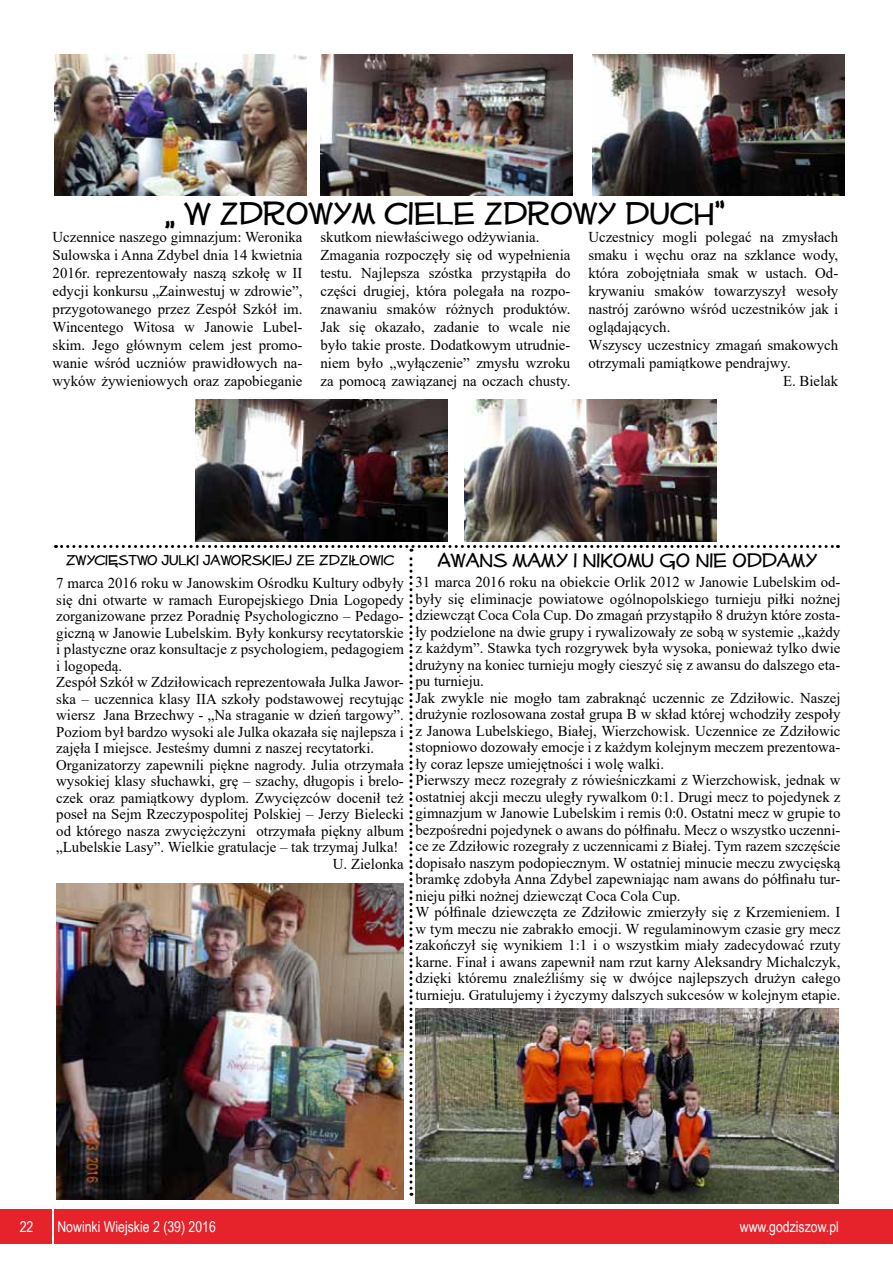
<style>
.page{position:relative;width:893px;height:1263px;background:#fff}
.page>*{position:absolute;margin:0;border:0;box-sizing:border-box;transform-origin:0 0}
.t1{font:36px "Mufferaw Rg";color:#000}
.t2{font:22.5px "Mufferaw Rg";color:#000}
.t3{font:16.5px "Mufferaw Rg";color:#000}
.t4{font:15px/16.5px "Times New Roman";color:#000}
.t5{font:15px "Arial Narrow";color:#fff}
</style>
<div class="page">
<div style="left:54px;top:1209px;width:839px;height:34px;background:#e6232a"></div>
<div style="left:0;top:1209px;width:51px;height:34px;background:#e6232a"></div>
<img style="left:195px;top:399px;width:252px;height:142px">
<img style="left:464px;top:399px;width:252px;height:142px">
<img style="left:592px;top:54px;width:252px;height:142px">
<img style="left:54px;top:54px;width:252px;height:142px">
<img style="left:320px;top:54px;width:252px;height:142px">
<svg style="left:56px;top:545px;width:782px;height:651px"></svg>
<img style="left:56px;top:884px;width:348px;height:316px">
<img style="left:415px;top:1008px;width:424px;height:195px">
<h1 class="t1" style="left:164px;top:192px;width:563px">„ W ZDROWYM CIELE ZDROWY DUCH”</h1>
<p class="t4" style="left:53px;top:227px;width:251px;line-height:18px;text-align:justify">Uczennice naszego gimnazjum: Weronika Sulowska i Anna Zdybel dnia 14 kwietnia 2016r. reprezentowały naszą szkołę w II edycji konkursu „Zainwestuj w zdrowie”, przygotowanego przez Zespół Szkół im.<br>Wincentego Witosa w Janowie Lubel&shy;skim. Jego głównym celem jest promo&shy;wanie wśród uczniów prawidłowych na&shy;wyków żywieniowych oraz zapobieganie</p>
<p class="t4" style="left:320px;top:227px;width:251px;line-height:18px">skutkom niewłaściwego odżywiania.<br>Zmagania rozpoczęły się od wypełnienia testu. Najlepsza szóstka przystąpiła do części drugiej, która polegała na rozpo&shy;znawaniu smaków różnych produktów.<br>Jak się okazało, zadanie to wcale nie było takie proste. Dodatkowym utrudnie&shy;niem było „wyłączenie” zmysłu wzroku za pomocą zawiązanej na oczach chusty.</p>
<p class="t4" style="left:588px;top:228px;width:251px">Uczestnicy mogli polegać na zmysłach</p>
<p class="t4" style="left:588px;top:246px;width:251px">smaku i węchu oraz na szklance wody,</p>
<p class="t4" style="left:588px;top:264px;width:251px">która zobojętniała smak w ustach. Od-</p>
<p class="t4" style="left:588px;top:282px;width:251px">krywaniu smaków towarzyszył wesoły</p>
<p class="t4" style="left:588px;top:300px;width:251px">nastrój zarówno wśród uczestników jak i</p>
<p class="t4" style="left:588px;top:318px;width:84px">oglądających.</p>
<p class="t4" style="left:588px;top:336px;width:251px">Wszyscy uczestnicy zmagań smakowych</p>
<p class="t4" style="left:588px;top:354px;width:204px">otrzymali pamiątkowe pendrajwy.</p>
<p class="t4" style="left:783px;top:372px;width:57px">E. Bielak</p>
<p class="t3" style="left:66px;top:551px;width:330px">ZWYCIĘSTWO JULKI JAWORSKIEJ ZE ZDZIŁOWIC</p>
<p class="t4" style="left:56px;top:575px;width:349px">7 marca 2016 roku w Janowskim Ośrodku Kultury odbyły</p>
<p class="t4" style="left:56px;top:591px;width:349px">się dni otwarte w ramach Europejskiego Dnia Logopedy</p>
<p class="t4" style="left:56px;top:608px;width:349px">zorganizowane przez Poradnię Psychologiczno – Pedago-</p>
<p class="t4" style="left:56px;top:624px;width:349px">giczną w Janowie Lubelskim. Były konkursy recytatorskie</p>
<p class="t4" style="left:56px;top:641px;width:349px">i plastyczne oraz konsultacje z psychologiem, pedagogiem</p>
<p class="t4" style="left:56px;top:657px;width:67px">i logopedą.</p>
<p class="t4" style="left:56px;top:674px;width:349px">Zespół Szkół w Zdziłowicach reprezentowała Julka Jawor-</p>
<p class="t4" style="left:56px;top:690px;width:349px">ska – uczennica klasy IIA szkoły podstawowej recytując</p>
<p class="t4" style="left:56px;top:707px;width:349px">wiersz Jana Brzechwy - „Na straganie w dzień targowy”.</p>
<p class="t4" style="left:56px;top:723px;width:349px">Poziom był bardzo wysoki ale Julka okazała się najlepsza i</p>
<p class="t4" style="left:56px;top:740px;width:319px">zajęła I miejsce. Jesteśmy dumni z naszej recytatorki.</p>
<p class="t4" style="left:56px;top:756px;width:349px">Organizatorzy zapewnili piękne nagrody. Julia otrzymała</p>
<p class="t4" style="left:56px;top:773px;width:349px">wysokiej klasy słuchawki, grę – szachy, długopis i brelo-</p>
<p class="t4" style="left:56px;top:789px;width:349px">czek oraz pamiątkowy dyplom. Zwycięzców docenił też</p>
<p class="t4" style="left:56px;top:806px;width:349px">poseł na Sejm Rzeczypospolitej Polskiej – Jerzy Bielecki</p>
<p class="t4" style="left:56px;top:822px;width:349px">od którego nasza zwyciężczyni otrzymała piękny album</p>
<p class="t4" style="left:56px;top:839px;width:344px">„Lubelskie Lasy”. Wielkie gratulacje – tak trzymaj Julka!</p>
<p class="t4" style="left:333px;top:855px;width:72px">U. Zielonka</p>
<h2 class="t2" style="left:438px;top:547px;width:381px">AWANS MAMY I NIKOMU GO NIE ODDAMY</h2>
<p class="t4" style="left:415px;top:574px;width:427px">31 marca 2016 roku na obiekcie Orlik 2012 w Janowie Lubelskim od&shy;były się eliminacje powiatowe ogólnopolskiego turnieju piłki nożnej dziewcząt Coca Cola Cup. Do zmagań przystąpiło 8 drużyn które zosta&shy;ły podzielone na dwie grupy i rywalizowały ze sobą w systemie ,,każdy z każdym”. Stawka tych rozgrywek była wysoka, ponieważ tylko dwie drużyny na koniec turnieju mogły cieszyć się z awansu do dalszego eta&shy;pu turnieju.<br>Jak zwykle nie mogło tam zabraknąć uczennic ze Zdziłowic. Naszej drużynie rozlosowana został grupa B w skład której wchodziły zespoły z Janowa Lubelskiego, Białej, Wierzchowisk. Uczennice ze Zdziłowic stopniowo dozowały emocje i z każdym kolejnym meczem prezentowa&shy;ły coraz lepsze umiejętności i wolę walki.<br>Pierwszy mecz rozegrały z rówieśniczkami z Wierzchowisk, jednak w ostatniej akcji meczu uległy rywalkom 0:1. Drugi mecz to pojedynek z gimnazjum w Janowie Lubelskim i remis 0:0. Ostatni mecz w grupie to bezpośredni pojedynek o awans do półfinału. Mecz o wszystko uczenni&shy;ce ze Zdziłowic rozegrały z uczennicami z Białej. Tym razem szczęście dopisało naszym podopiecznym. W ostatniej minucie meczu zwycięską bramkę zdobyła Anna Zdybel zapewniając nam awans do półfinału tur&shy;nieju piłki nożnej dziewcząt Coca Cola Cup.<br>W półfinale dziewczęta ze Zdziłowic zmierzyły się z Krzemieniem. I w tym meczu nie zabrakło emocji. W regulaminowym czasie gry mecz zakończył się wynikiem 1:1 i o wszystkim miały zadecydować rzuty karne. Finał i awans zapewnił nam rzut karny Aleksandry Michalczyk, dzięki któremu znaleźliśmy się w dwójce najlepszych drużyn całego turnieju. Gratulujemy i życzymy dalszych sukcesów w kolejnym etapie.</p>
<p class="t5" style="left:20px;top:1215px;width:15px">22</p>
<p class="t5" style="left:57px;top:1215px;width:160px">Nowinki Wiejskie 2 (39) 2016</p>
<p class="t5" style="left:740px;top:1215px;width:101px">www.godziszow.pl</p>
</div>
